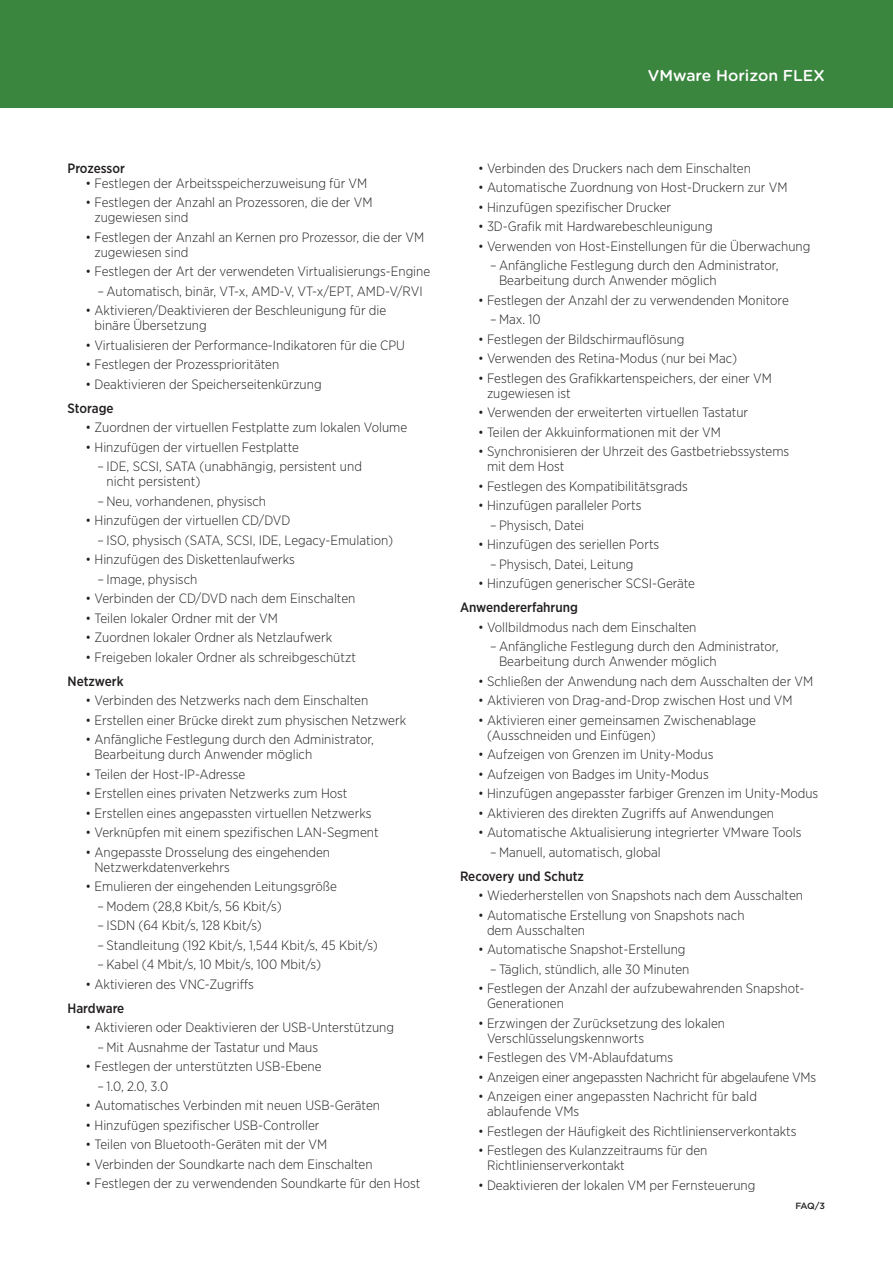
<style>
.page{position:relative;width:893px;height:1263px;background:#fff}
.page>*{position:absolute;margin:0;border:0;box-sizing:border-box;transform-origin:0 0}
._2a_Document_Title{font:500 15.75px "Gotham Rounded";color:#fff}
.t1{font:300 13.5px/15px "Gotham Narrow";color:#231f20}
._5a_Body_Answer{font:500 13.5px "Gotham Narrow";color:#231f20}
.Folio{font:500 9px "Gotham";color:#231f20}
</style>
<div class="page">
<div style="left:0;top:0;width:893px;height:108px;background:#3b863f"></div>
<p class="_2a_Document_Title" style="left:648px;top:64px;width:178px">VMware Horizon FLEX</p>
<p class="_5a_Body_Answer" style="left:68px;top:160px;width:59px">Prozessor</p>
<p class="t1" style="left:86px;top:175px;width:283px">• Festlegen der Arbeitsspeicherzuweisung für VM</p>
<p class="t1" style="left:94px;top:195px;width:280px;text-indent:-9px">• Festlegen der Anzahl an Prozessoren, die der VM zugewiesen sind</p>
<p class="t1" style="left:94px;top:229px;width:331px;text-indent:-9px">• Festlegen der Anzahl an Kernen pro Prozessor, die der VM zugewiesen sind</p>
<p class="t1" style="left:86px;top:264px;width:346px">• Festlegen der Art der verwendeten Virtualisierungs-Engine</p>
<p class="t1" style="left:98px;top:283px;width:327px">– Automatisch, binär, VT-x, AMD-V, VT-x/EPT, AMD-V/RVI</p>
<p class="t1" style="left:94px;top:303px;width:293px;text-indent:-9px">• Aktivieren/Deaktivieren der Beschleunigung für die binäre Übersetzung</p>
<p class="t1" style="left:86px;top:337px;width:321px">• Virtualisieren der Performance-Indikatoren für die CPU</p>
<p class="t1" style="left:86px;top:357px;width:195px">• Festlegen der Prozessprioritäten</p>
<p class="t1" style="left:86px;top:376px;width:238px">• Deaktivieren der Speicherseitenkürzung</p>
<p class="_5a_Body_Answer" style="left:68px;top:400px;width:48px">Storage</p>
<p class="t1" style="left:86px;top:420px;width:323px">• Zuordnen der virtuellen Festplatte zum lokalen Volume</p>
<p class="t1" style="left:86px;top:439px;width:215px">• Hinzufügen der virtuellen Festplatte</p>
<p class="t1" style="left:106px;top:459px;width:257px;text-indent:-9px">– IDE, SCSI, SATA (unabhängig, persistent und nicht persistent)</p>
<p class="t1" style="left:98px;top:493px;width:170px">– Neu, vorhandenen, physisch</p>
<p class="t1" style="left:86px;top:513px;width:206px">• Hinzufügen der virtuellen CD/DVD</p>
<p class="t1" style="left:98px;top:532px;width:297px">– ISO, physisch (SATA, SCSI, IDE, Legacy-Emulation)</p>
<p class="t1" style="left:86px;top:552px;width:211px">• Hinzufügen des Diskettenlaufwerks</p>
<p class="t1" style="left:98px;top:571px;width:101px">– Image, physisch</p>
<p class="t1" style="left:86px;top:591px;width:271px">• Verbinden der CD/DVD nach dem Einschalten</p>
<p class="t1" style="left:86px;top:610px;width:194px">• Teilen lokaler Ordner mit der VM</p>
<p class="t1" style="left:86px;top:630px;width:248px">• Zuordnen lokaler Ordner als Netzlaufwerk</p>
<p class="t1" style="left:86px;top:649px;width:272px">• Freigeben lokaler Ordner als schreibgeschützt</p>
<p class="_5a_Body_Answer" style="left:68px;top:673px;width:58px">Netzwerk</p>
<p class="t1" style="left:86px;top:693px;width:284px">• Verbinden des Netzwerks nach dem Einschalten</p>
<p class="t1" style="left:86px;top:712px;width:322px">• Erstellen einer Brücke direkt zum physischen Netzwerk</p>
<p class="t1" style="left:94px;top:732px;width:281px;text-indent:-9px">• Anfängliche Festlegung durch den Administrator,<br>Bearbeitung durch Anwender möglich</p>
<p class="t1" style="left:86px;top:766px;width:161px">• Teilen der Host-IP-Adresse</p>
<p class="t1" style="left:86px;top:786px;width:263px">• Erstellen eines privaten Netzwerks zum Host</p>
<p class="t1" style="left:86px;top:805px;width:288px">• Erstellen eines angepassten virtuellen Netzwerks</p>
<p class="t1" style="left:86px;top:825px;width:295px">• Verknüpfen mit einem spezifischen LAN-Segment</p>
<p class="t1" style="left:94px;top:844px;width:237px;text-indent:-9px">• Angepasste Drosselung des eingehenden<br>Netzwerkdatenverkehrs</p>
<p class="t1" style="left:86px;top:879px;width:253px">• Emulieren der eingehenden Leitungsgröße</p>
<p class="t1" style="left:98px;top:898px;width:186px">– Modem (28,8 Kbit/s, 56 Kbit/s)</p>
<p class="t1" style="left:98px;top:918px;width:166px">– ISDN (64 Kbit/s, 128 Kbit/s)</p>
<p class="t1" style="left:98px;top:937px;width:282px">– Standleitung (192 Kbit/s, 1,544 Kbit/s, 45 Kbit/s)</p>
<p class="t1" style="left:98px;top:957px;width:225px">– Kabel (4 Mbit/s, 10 Mbit/s, 100 Mbit/s)</p>
<p class="t1" style="left:86px;top:976px;width:170px">• Aktivieren des VNC-Zugriffs</p>
<p class="_5a_Body_Answer" style="left:68px;top:1000px;width:58px">Hardware</p>
<p class="t1" style="left:86px;top:1020px;width:310px">• Aktivieren oder Deaktivieren der USB-Unterstützung</p>
<p class="t1" style="left:98px;top:1039px;width:222px">– Mit Ausnahme der Tastatur und Maus</p>
<p class="t1" style="left:86px;top:1059px;width:237px">• Festlegen der unterstützten USB-Ebene</p>
<p class="t1" style="left:98px;top:1078px;width:72px">– 1.0, 2.0, 3.0</p>
<p class="t1" style="left:86px;top:1098px;width:296px">• Automatisches Verbinden mit neuen USB-Geräten</p>
<p class="t1" style="left:86px;top:1117px;width:236px">• Hinzufügen spezifischer USB-Controller</p>
<p class="t1" style="left:86px;top:1137px;width:243px">• Teilen von Bluetooth-Geräten mit der VM</p>
<p class="t1" style="left:86px;top:1156px;width:289px">• Verbinden der Soundkarte nach dem Einschalten</p>
<p class="t1" style="left:86px;top:1176px;width:336px">• Festlegen der zu verwendenden Soundkarte für den Host</p>
<p class="t1" style="left:478px;top:160px;width:274px">• Verbinden des Druckers nach dem Einschalten</p>
<p class="t1" style="left:478px;top:180px;width:311px">• Automatische Zuordnung von Host-Druckern zur VM</p>
<p class="t1" style="left:478px;top:199px;width:195px">• Hinzufügen spezifischer Drucker</p>
<p class="t1" style="left:478px;top:219px;width:236px">• 3D-Grafik mit Hardwarebeschleunigung</p>
<p class="t1" style="left:478px;top:238px;width:334px">• Verwenden von Host-Einstellungen für die Überwachung</p>
<p class="t1" style="left:499px;top:258px;width:281px;text-indent:-9px">– Anfängliche Festlegung durch den Administrator,<br>Bearbeitung durch Anwender möglich</p>
<p class="t1" style="left:478px;top:292px;width:312px">• Festlegen der Anzahl der zu verwendenden Monitore</p>
<p class="t1" style="left:490px;top:312px;width:52px">– Max. 10</p>
<p class="t1" style="left:478px;top:331px;width:208px">• Festlegen der Bildschirmauflösung</p>
<p class="t1" style="left:478px;top:351px;width:261px">• Verwenden des Retina-Modus (nur bei Mac)</p>
<p class="t1" style="left:487px;top:370px;width:286px;text-indent:-9px">• Festlegen des Grafikkartenspeichers, der einer VM zugewiesen ist</p>
<p class="t1" style="left:478px;top:405px;width:272px">• Verwenden der erweiterten virtuellen Tastatur</p>
<p class="t1" style="left:478px;top:424px;width:244px">• Teilen der Akkuinformationen mit der VM</p>
<p class="t1" style="left:487px;top:444px;width:304px;text-indent:-9px">• Synchronisieren der Uhrzeit des Gastbetriebssystems mit dem Host</p>
<p class="t1" style="left:478px;top:478px;width:211px">• Festlegen des Kompatibilitätsgrads</p>
<p class="t1" style="left:478px;top:498px;width:165px">• Hinzufügen paralleler Ports</p>
<p class="t1" style="left:490px;top:517px;width:96px">– Physisch, Datei</p>
<p class="t1" style="left:478px;top:537px;width:183px">• Hinzufügen des seriellen Ports</p>
<p class="t1" style="left:490px;top:556px;width:145px">– Physisch, Datei, Leitung</p>
<p class="t1" style="left:478px;top:576px;width:219px">• Hinzufügen generischer SCSI-Geräte</p>
<p class="_5a_Body_Answer" style="left:460px;top:599px;width:119px">Anwendererfahrung</p>
<p class="t1" style="left:478px;top:619px;width:220px">• Vollbildmodus nach dem Einschalten</p>
<p class="t1" style="left:499px;top:639px;width:281px;text-indent:-9px">– Anfängliche Festlegung durch den Administrator,<br>Bearbeitung durch Anwender möglich</p>
<p class="t1" style="left:478px;top:673px;width:337px">• Schließen der Anwendung nach dem Ausschalten der VM</p>
<p class="t1" style="left:478px;top:693px;width:316px">• Aktivieren von Drag-and-Drop zwischen Host und VM</p>
<p class="t1" style="left:487px;top:712px;width:270px;text-indent:-9px">• Aktivieren einer gemeinsamen Zwischenablage (Ausschneiden und Einfügen)</p>
<p class="t1" style="left:478px;top:747px;width:237px">• Aufzeigen von Grenzen im Unity-Modus</p>
<p class="t1" style="left:478px;top:766px;width:232px">• Aufzeigen von Badges im Unity-Modus</p>
<p class="t1" style="left:478px;top:786px;width:342px">• Hinzufügen angepasster farbiger Grenzen im Unity-Modus</p>
<p class="t1" style="left:478px;top:805px;width:298px">• Aktivieren des direkten Zugriffs auf Anwendungen</p>
<p class="t1" style="left:478px;top:825px;width:325px">• Automatische Aktualisierung integrierter VMware Tools</p>
<p class="t1" style="left:490px;top:844px;width:172px">– Manuell, automatisch, global</p>
<p class="_5a_Body_Answer" style="left:460px;top:868px;width:125px">Recovery und Schutz</p>
<p class="t1" style="left:478px;top:888px;width:327px">• Wiederherstellen von Snapshots nach dem Ausschalten</p>
<p class="t1" style="left:487px;top:907px;width:259px;text-indent:-9px">• Automatische Erstellung von Snapshots nach dem Ausschalten</p>
<p class="t1" style="left:478px;top:942px;width:209px">• Automatische Snapshot-Erstellung</p>
<p class="t1" style="left:490px;top:961px;width:201px">– Täglich, stündlich, alle 30 Minuten</p>
<p class="t1" style="left:487px;top:981px;width:319px;text-indent:-9px">• Festlegen der Anzahl der aufzubewahrenden Snapshot-<br>Generationen</p>
<p class="t1" style="left:487px;top:1015px;width:240px;text-indent:-9px">• Erzwingen der Zurücksetzung des lokalen<br>Verschlüsselungskennworts</p>
<p class="t1" style="left:478px;top:1050px;width:197px">• Festlegen des VM-Ablaufdatums</p>
<p class="t1" style="left:478px;top:1069px;width:340px">• Anzeigen einer angepassten Nachricht für abgelaufene VMs</p>
<p class="t1" style="left:487px;top:1089px;width:271px;text-indent:-9px">• Anzeigen einer angepassten Nachricht für bald ablaufende VMs</p>
<p class="t1" style="left:478px;top:1123px;width:320px">• Festlegen der Häufigkeit des Richtlinienserverkontakts</p>
<p class="t1" style="left:487px;top:1143px;width:222px;text-indent:-9px">• Festlegen des Kulanzzeitraums für den<br>Richtlinienserverkontakt</p>
<p class="t1" style="left:478px;top:1177px;width:279px">• Deaktivieren der lokalen VM per Fernsteuerung</p>
<p class="Folio" style="left:795px;top:1200px;width:31px">FAQ/3</p>
</div>
